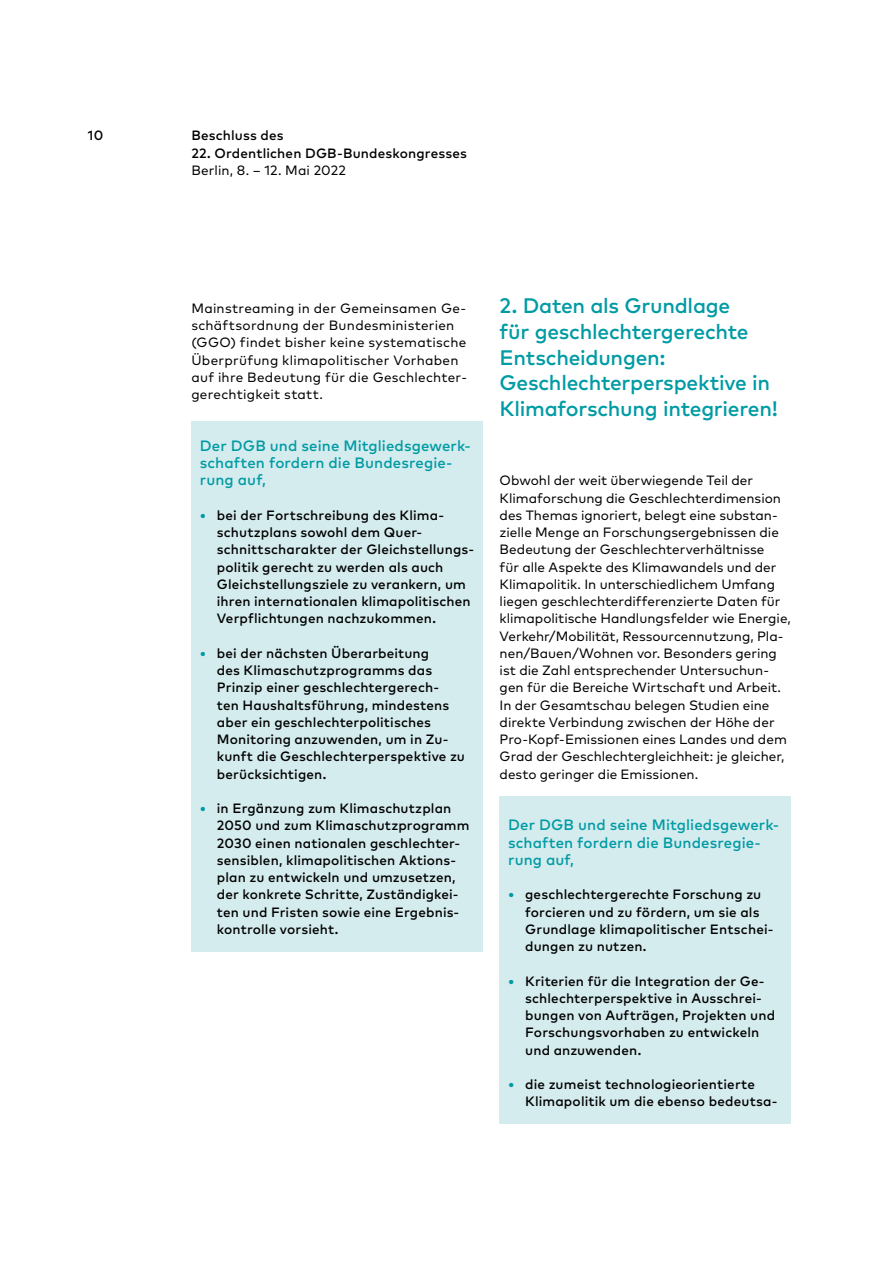
<style>
.page{position:relative;width:893px;height:1263px;background:#fff}
.page>*{position:absolute;margin:0;border:0;box-sizing:border-box;transform-origin:0 0}
.t1{font:500 21px/25.8px "Mark Pro";letter-spacing:-.015em;color:#009ba4}
.t2{font:500 15px/17.2px "Mark Pro";letter-spacing:.005em;color:#009ba4}
.t3{font:500 13.5px/17.2px "Mark Pro";letter-spacing:.01em;color:#000}
.t4{font:13.5px/17.2px "Mark Pro";color:#000}
.t5{font:13.5px/17.2px "Mark Pro";letter-spacing:.02em;color:#000}
.s1{font-size:15px;color:#009ba4}
</style>
<div class="page">
<div style="left:500px;top:796px;width:291px;height:328px;background:#d5ecee"></div>
<div style="left:191px;top:421px;width:292px;height:530px;background:#d5ecee"></div>
<p class="t3" style="left:88px;top:126px;width:17px">10</p>
<p class="t3" style="left:191px;top:126px;width:94px">Beschluss des</p>
<p class="t3" style="left:191px;top:143px;width:277px">22. Ordentlichen DGB-Bundeskongresses</p>
<p class="t4" style="left:191px;top:160px;width:156px">Berlin, 8. – 12. Mai 2022</p>
<p class="t5" style="left:191px;top:298px;width:277px">Mainstreaming in der Gemeinsamen Ge&shy;schäftsordnung der Bundesministerien (GGO) findet bisher keine systematische Überprüfung klimapolitischer Vorhaben auf ihre Bedeutung für die Geschlechter&shy;gerechtigkeit statt.</p>
<p class="t2" style="left:200px;top:436px;width:273px">Der DGB und seine Mitgliedsgewerk&shy;schaften fordern die Bundesregie&shy;rung auf,</p>
<p class="t3" style="left:217px;top:505px;width:259px;text-indent:-17px"><span class="s1">•</span> bei der Fortschreibung des Klima&shy;schutzplans sowohl dem Quer&shy;schnittscharakter der Gleichstellungs&shy;politik gerecht zu werden als auch Gleichstellungsziele zu verankern, um ihren internationalen klimapolitischen Verpflichtungen nachzukommen.</p>
<p class="t3" style="left:217px;top:643px;width:250px;text-indent:-17px"><span class="s1">•</span> bei der nächsten Überarbeitung<br>des Klimaschutzprogramms das<br>Prinzip einer geschlechtergerech-<br>ten Haushaltsführung, mindestens aber ein geschlechterpolitisches<br>Monitoring anzuwenden, um in Zu&shy;kunft die Geschlechterperspektive zu berücksichtigen.</p>
<p class="t3" style="left:217px;top:799px;width:254px;text-indent:-17px"><span class="s1">•</span> in Ergänzung zum Klimaschutzplan 2050 und zum Klimaschutzprogramm 2030 einen nationalen geschlechter&shy;sensiblen, klimapolitischen Aktions&shy;plan zu entwickeln und umzusetzen, der konkrete Schritte, Zuständigkei&shy;ten und Fristen sowie eine Ergebnis&shy;kontrolle vorsieht.</p>
<h1 class="t1" style="left:500px;top:291px;width:280px">2. Daten als Grundlage<br>für geschlechtergerechte<br>Entscheidungen:<br>Geschlechterperspektive in<br>Klimaforschung integrieren!</h1>
<p class="t4" style="left:500px;top:471px;width:293px">Obwohl der weit überwiegende Teil der Klimaforschung die Geschlechterdimension des Themas ignoriert, belegt eine substan&shy;zielle Menge an Forschungsergebnissen die Bedeutung der Geschlechterverhältnisse<br>für alle Aspekte des Klimawandels und der Klimapolitik. In unterschiedlichem Umfang liegen geschlechterdifferenzierte Daten für klimapolitische Handlungsfelder wie Energie, Verkehr/Mobilität, Ressourcennutzung, Pla&shy;nen/Bauen/Wohnen vor. Besonders gering ist die Zahl entsprechender Untersuchun&shy;gen für die Bereiche Wirtschaft und Arbeit.<br>In der Gesamtschau belegen Studien eine direkte Verbindung zwischen der Höhe der Pro-Kopf-Emissionen eines Landes und dem Grad der Geschlechtergleichheit: je gleicher, desto geringer die Emissionen.</p>
<p class="t2" style="left:508px;top:815px;width:273px">Der DGB und seine Mitgliedsgewerk&shy;schaften fordern die Bundesregie&shy;rung auf,</p>
<p class="t3" style="left:525px;top:885px;width:250px;text-indent:-17px"><span class="s1">•</span> geschlechtergerechte Forschung zu forcieren und zu fördern, um sie als<br>Grundlage klimapolitischer Entschei&shy;dungen zu nutzen.</p>
<p class="t3" style="left:525px;top:971px;width:252px;text-indent:-17px"><span class="s1">•</span> Kriterien für die Integration der Ge&shy;schlechterperspektive in Ausschrei&shy;bungen von Aufträgen, Projekten und Forschungsvorhaben zu entwickeln und anzuwenden.</p>
<p class="t3" style="left:525px;top:1075px;width:254px;text-indent:-17px"><span class="s1">•</span> die zumeist technologieorientierte<br>Klimapolitik um die ebenso bedeutsa-</p>
</div>
